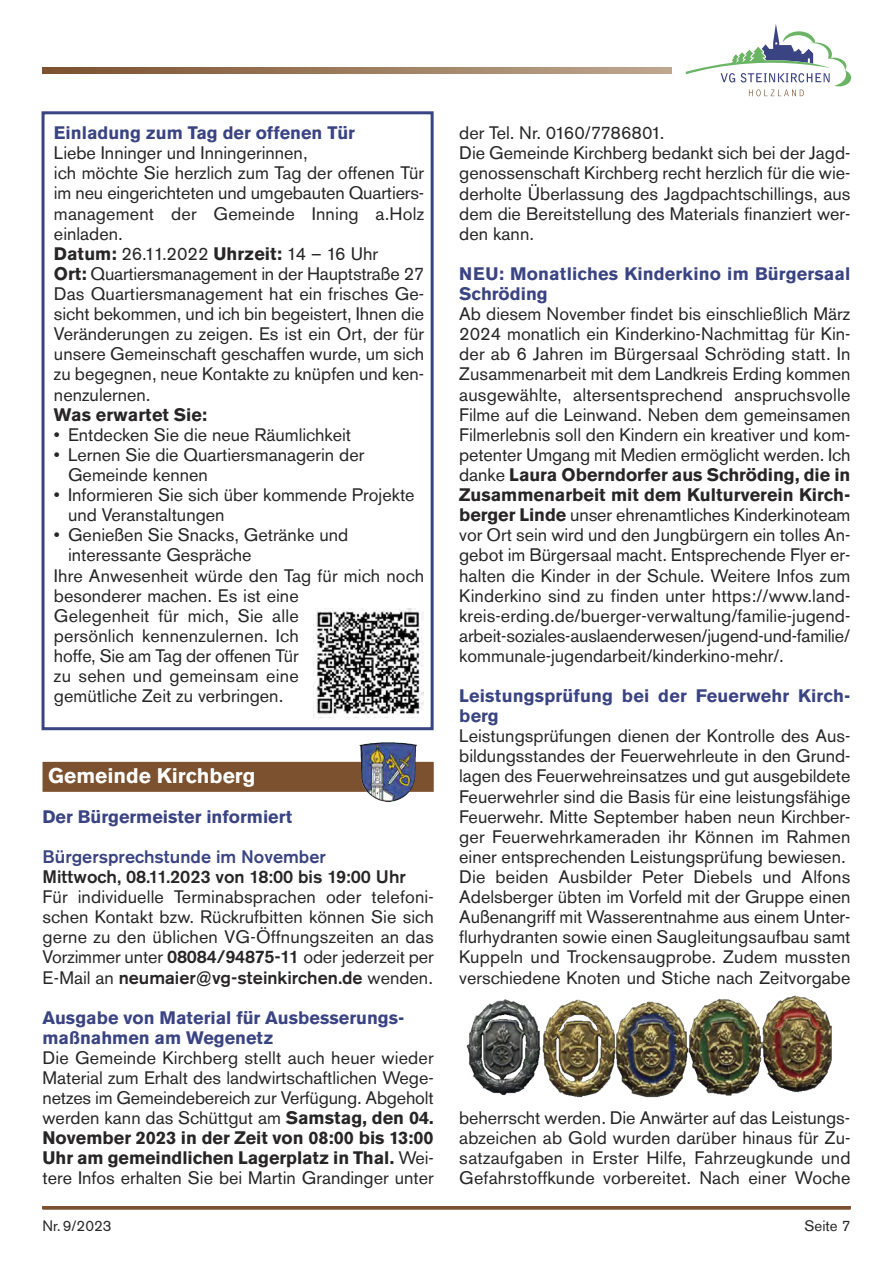
<style>
.page{position:relative;width:893px;height:1263px;background:#fff}
.page>*{position:absolute;margin:0;border:0;box-sizing:border-box;transform-origin:0 0}
.t1{font:700 21px "Akzidenz Grotesk BQ";color:#fff}
.t2{font:18px/20.1px "Akzidenz Grotesk BQ";color:#272526}
.t3{font:700 18px/20.1px "Akzidenz Grotesk BQ";color:#3b4483}
.t4{font:500 18px "Akzidenz Grotesk BQ";color:#272526}
.t5{font:500 18px "Akzidenz Grotesk BQ";color:#3b4483}
.t6{font:700 18px "Akzidenz Grotesk BQ";color:#272526}
.t7{font:15px "Akzidenz Grotesk BQ";color:#272526}
.s1{font-weight:700}
.s2{font-weight:500}
</style>
<div class="page">
<div style="left:42px;top:111px;width:392px;height:619px;border:3px solid #3b4483"></div>
<svg style="left:686px;top:24px;width:165px;height:72px"></svg>
<svg style="left:43px;top:67px;width:629px;height:6px;background:#9c7c5e"></svg>
<div style="left:43px;top:762px;width:391px;height:30px;background:#7b512f"></div>
<hr style="left:43px;top:1206px;width:807px;height:3px;background:#7b512f">
<img style="left:315px;top:609px;width:108px;height:109px">
<img style="left:359px;top:742px;width:58px;height:60px">
<img style="left:466px;top:995px;width:366px;height:103px">
<p class="t3" style="left:54px;top:123px;width:303px">Einladung zum Tag der offenen Tür</p>
<p class="t2" style="left:54px;top:143px;width:372px">Liebe Inninger und Inningerinnen,<br>ich möchte Sie herzlich zum Tag der offenen Tür im neu eingerichteten und umgebauten Quartiers&shy;management der Gemeinde Inning a.Holz einladen.<br><span class="s1">Datum:</span> 26.11.2022 <span class="s1">Uhrzeit:</span> 14 – 16 Uhr<br><span class="s1">Ort:</span> Quartiersmanagement in der Hauptstraße 27<br>Das Quartiersmanagement hat ein frisches Ge&shy;sicht bekommen, und ich bin begeistert, Ihnen die Veränderungen zu zeigen. Es ist ein Ort, der für unsere Gemeinschaft geschaffen wurde, um sich zu begegnen, neue Kontakte zu knüpfen und ken&shy;nenzulernen.</p>
<p class="t6" style="left:54px;top:404px;width:155px">Was erwartet Sie:</p>
<p class="t2" style="left:54px;top:425px;width:299px">• Entdecken Sie die neue Räumlichkeit</p>
<p class="t2" style="left:68px;top:445px;width:298px;text-indent:-14px">• Lernen Sie die Quartiersmanagerin der<br>Gemeinde kennen</p>
<p class="t2" style="left:68px;top:485px;width:348px;text-indent:-14px">• Informieren Sie sich über kommende Projekte und Veranstaltungen</p>
<p class="t2" style="left:54px;top:525px;width:296px">• Genießen Sie Snacks, Getränke und</p>
<p class="t2" style="left:68px;top:545px;width:185px">interessante Gespräche</p>
<p class="t2" style="left:54px;top:565px;width:372px">Ihre Anwesenheit würde den Tag für mich noch</p>
<p class="t2" style="left:54px;top:586px;width:246px">besonderer machen. Es ist eine</p>
<p class="t2" style="left:54px;top:606px;width:246px">Gelegenheit für mich, Sie alle</p>
<p class="t2" style="left:54px;top:626px;width:246px">persönlich kennenzulernen. Ich</p>
<p class="t2" style="left:54px;top:646px;width:246px">hoffe, Sie am Tag der offenen Tür</p>
<p class="t2" style="left:54px;top:666px;width:246px">zu sehen und gemeinsam eine</p>
<p class="t2" style="left:54px;top:686px;width:231px">gemütliche Zeit zu verbringen.</p>
<p class="t1" style="left:48px;top:764px;width:209px">Gemeinde Kirchberg</p>
<p class="t3" style="left:43px;top:806px;width:251px">Der Bürgermeister informiert</p>
<p class="t5" style="left:43px;top:847px;width:285px">Bürgersprechstunde im November</p>
<p class="t4" style="left:43px;top:867px;width:365px">Mittwoch, 08.11.2023 von 18:00 bis 19:00 Uhr</p>
<p class="t2" style="left:43px;top:887px;width:393px;text-align:justify">Für individuelle Terminabsprachen oder telefoni&shy;schen Kontakt bzw. Rückrufbitten können Sie sich gerne zu den üblichen VG-Öffnungszeiten an das Vorzimmer unter <span class="s2">08084/94875-11</span> oder jederzeit per E-Mail an <span class="s2">neumaier@vg-steinkirchen.de</span> wenden.</p>
<p class="t3" style="left:43px;top:1007px;width:363px">Ausgabe von Material für Ausbesserungs&shy;maßnahmen am Wegenetz</p>
<p class="t2" style="left:43px;top:1048px;width:393px;text-align:justify">Die Gemeinde Kirchberg stellt auch heuer wieder Material zum Erhalt des landwirtschaftlichen Wege&shy;netzes im Gemeindebereich zur Verfügung. Abgeholt werden kann das Schüttgut am <span class="s1">Samstag, den 04.<br>November 2023 in der Zeit von 08:00 bis 13:00<br>Uhr am gemeindlichen Lagerplatz in Thal.</span> Wei&shy;tere Infos erhalten Sie bei Martin Grandinger unter</p>
<p class="t2" style="left:459px;top:123px;width:393px">der Tel. Nr. 0160/7786801.<br>Die Gemeinde Kirchberg bedankt sich bei der Jagd&shy;genossenschaft Kirchberg recht herzlich für die wie&shy;derholte Überlassung des Jagdpachtschillings, aus dem die Bereitstellung des Materials finanziert wer&shy;den kann.</p>
<p class="t3" style="left:459px;top:263px;width:393px">NEU: Monatliches Kinderkino im Bürgersaal<br>Schröding</p>
<p class="t2" style="left:459px;top:304px;width:393px;text-align:justify">Ab diesem November findet bis einschließlich März 2024 monatlich ein Kinderkino-Nachmittag für Kin&shy;der ab 6 Jahren im Bürgersaal Schröding statt. In Zusammenarbeit mit dem Landkreis Erding kommen ausgewählte, altersentsprechend anspruchsvolle Filme auf die Leinwand. Neben dem gemeinsamen Filmerlebnis soll den Kindern ein kreativer und kom&shy;petenter Umgang mit Medien ermöglicht werden. Ich danke <span class="s1">Laura Oberndorfer aus Schröding, die in Zusammenarbeit mit dem Kulturverein Kirch&shy;berger Linde</span> unser ehrenamtliches Kinderkinoteam vor Ort sein wird und den Jungbürgern ein tolles An&shy;gebot im Bürgersaal macht. Entsprechende Flyer er&shy;halten die Kinder in der Schule. Weitere Infos zum Kinderkino sind zu finden unter https://www.land&shy;kreis-erding.de/buerger-verwaltung/familie-jugend&shy;arbeit-soziales-auslaenderwesen/jugend-und-familie/ kommunale-jugendarbeit/kinderkino-mehr/.</p>
<p class="t3" style="left:459px;top:685px;width:393px">Leistungsprüfung bei der Feuerwehr Kirch&shy;berg</p>
<p class="t2" style="left:459px;top:726px;width:393px">Leistungsprüfungen dienen der Kontrolle des Aus&shy;bildungsstandes der Feuerwehrleute in den Grund&shy;lagen des Feuerwehreinsatzes und gut ausgebildete Feuerwehrler sind die Basis für eine leistungsfähige Feuerwehr. Mitte September haben neun Kirchber&shy;ger Feuerwehrkameraden ihr Können im Rahmen einer entsprechenden Leistungsprüfung bewiesen.<br>Die beiden Ausbilder Peter Diebels und Alfons Adelsberger übten im Vorfeld mit der Gruppe einen Außenangriff mit Wasserentnahme aus einem Unter&shy;flurhydranten sowie einen Saugleitungsaufbau samt Kuppeln und Trockensaugprobe. Zudem mussten verschiedene Knoten und Stiche nach Zeitvorgabe</p>
<p class="t2" style="left:459px;top:1108px;width:393px;text-align:justify">beherrscht werden. Die Anwärter auf das Leistungs&shy;abzeichen ab Gold wurden darüber hinaus für Zu&shy;satzaufgaben in Erster Hilfe, Fahrzeugkunde und Gefahrstoffkunde vorbereitet. Nach einer Woche</p>
<p class="t7" style="left:43px;top:1217px;width:71px">Nr. 9/2023</p>
<p class="t7" style="left:804px;top:1217px;width:47px">Seite 7</p>
</div>
